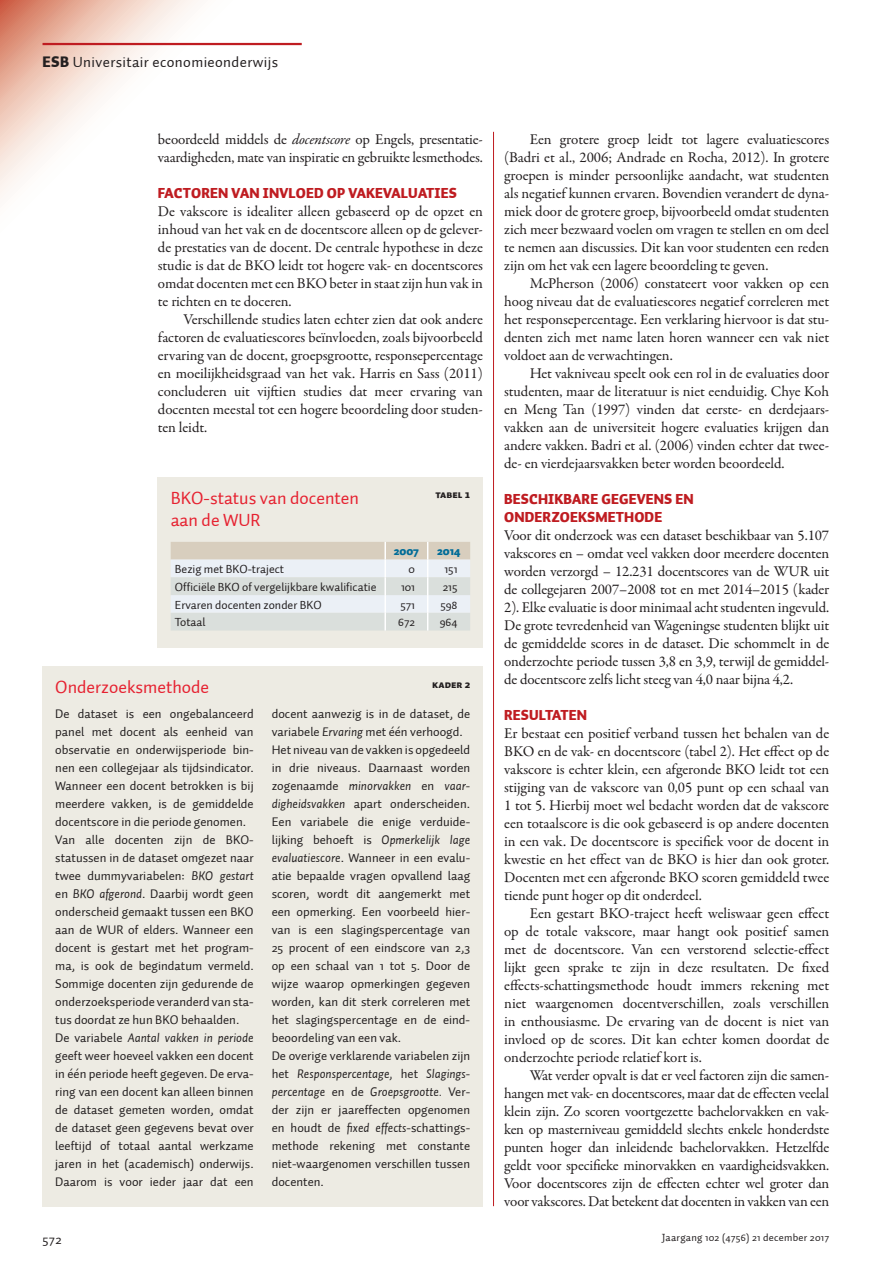
<style>
.page{position:relative;width:893px;height:1263px;background:#fff}
.page>*{position:absolute;margin:0;border:0;box-sizing:border-box;transform-origin:0 0}
.KDK1_FiguurKop{font:18px/22.5px "Auto 1";color:#e62130}
.PLAT_VervolgAlinea{font:15px/18px "Garamond Premr Pro";letter-spacing:-.01em;color:#231f20;text-align:justify}
.PLAT_EersteAlinea{font:15px/18px "Garamond Premr Pro";letter-spacing:-.015em;color:#231f20;text-align:justify}
.t1{font:15px "Auto 1";letter-spacing:.025em;color:#231f20}
.PTK1_Tussenkop{font:900 14.25px/18px "Auto 1";letter-spacing:.01em;color:#bf1c21}
.t2{font:13.5px "Auto 1";color:#231f20}
.KDPT_KaderTekst{font:12.75px/18px "Auto 1";color:#231f20;text-align:justify}
.TBPT_TabelTekst{font:12px "Auto 1";color:#231f20}
.TBKP_TabelKop{font:900 12px "Auto 1";color:#006c98}
.t3{font:10.5px "Auto 1";letter-spacing:.025em;color:#231f20}
.KDK2_Figuurnummer{font:10.5px "Auto 1 Black Sm Cp";color:#231f20}
.s1{font-weight:900}
.s2{font-style:italic}
</style>
<div class="page">
<svg style="left:0;top:0;width:251px;height:199px"></svg>
<hr style="left:43px;top:43px;width:259px;height:2px;background:#bf1c21">
<div style="left:43px;top:666px;width:440px;height:540px;background:#edebe3"></div>
<hr style="left:493px;top:132px;width:1px;height:1074px;background:#bf1c21">
<div style="left:158px;top:477px;width:325px;height:170px;background:#edebe3"></div>
<svg style="left:171px;top:542px;width:299px;height:88px"></svg>
<p class="t1" style="left:43px;top:53px;width:237px"><span class="s1">ESB</span> Universitair economieonderwijs</p>
<p class="PLAT_EersteAlinea" style="left:158px;top:131px;width:326px">beoordeeld middels de <span class="s2">docentscore</span> op Engels, presentatie&shy;vaardigheden, mate van inspiratie en gebruikte lesmethodes.</p>
<p class="PTK1_Tussenkop" style="left:158px;top:185px;width:300px">FACTOREN VAN INVLOED OP VAKEVALUATIES</p>
<p class="PLAT_EersteAlinea" style="left:158px;top:203px;width:327px">De vakscore is idealiter alleen gebaseerd op de opzet en inhoud van het vak en de docentscore alleen op de gelever&shy;de prestaties van de docent. De centrale hypothese in deze studie is dat de BKO leidt tot hogere vak- en docentscores omdat docenten met een BKO beter in staat zijn hun vak in te richten en te doceren.</p>
<p class="PLAT_VervolgAlinea" style="left:158px;top:311px;width:327px;text-indent:26px">Verschillende studies laten echter zien dat ook andere factoren de evaluatiescores beïnvloeden, zoals bijvoorbeeld ervaring van de docent, groepsgrootte, responsepercentage en moeilijkheidsgraad van het vak. Harris en Sass (2011) concluderen uit vijftien studies dat meer ervaring van docenten meestal tot een hogere beoordeling door studen&shy;ten leidt.</p>
<p class="KDK1_FiguurKop" style="left:171px;top:487px;width:190px">BKO-status van docenten aan de WUR</p>
<p class="KDK2_Figuurnummer" style="left:435px;top:488px;width:36px">TABEL 1</p>
<p class="TBKP_TabelKop" style="left:394px;top:543px;width:27px">2007</p>
<p class="TBKP_TabelKop" style="left:437px;top:543px;width:25px">2014</p>
<p class="TBPT_TabelTekst" style="left:175px;top:562px;width:111px">Bezig met BKO-traject</p>
<p class="TBPT_TabelTekst" style="left:409px;top:562px;width:8px">0</p>
<p class="TBPT_TabelTekst" style="left:444px;top:562px;width:14px">151</p>
<p class="TBPT_TabelTekst" style="left:175px;top:579px;width:203px">Officiële BKO of vergelijkbare kwalificatie</p>
<p class="TBPT_TabelTekst" style="left:401px;top:579px;width:15px">101</p>
<p class="TBPT_TabelTekst" style="left:443px;top:579px;width:16px">215</p>
<p class="TBPT_TabelTekst" style="left:175px;top:597px;width:148px">Ervaren docenten zonder BKO</p>
<p class="TBPT_TabelTekst" style="left:400px;top:597px;width:16px">571</p>
<p class="TBPT_TabelTekst" style="left:440px;top:597px;width:19px">598</p>
<p class="TBPT_TabelTekst" style="left:175px;top:615px;width:32px">Totaal</p>
<p class="TBPT_TabelTekst" style="left:398px;top:615px;width:18px">672</p>
<p class="TBPT_TabelTekst" style="left:440px;top:615px;width:19px">964</p>
<p class="KDK1_FiguurKop" style="left:55px;top:676px;width:155px">Onderzoeksmethode</p>
<p class="KDK2_Figuurnummer" style="left:432px;top:678px;width:39px">KADER 2</p>
<p class="KDPT_KaderTekst" style="left:55px;top:705px;width:200px">De dataset is een ongebalanceerd panel met docent als eenheid van observatie en onderwijsperiode bin&shy;nen een collegejaar als tijdsindicator.<br>Wanneer een docent betrokken is bij meerdere vakken, is de gemiddelde docentscore in die periode genomen.</p>
<p class="KDPT_KaderTekst" style="left:55px;top:831px;width:200px">Van alle docenten zijn de BKO&shy;statussen in de dataset omgezet naar twee dummyvariabelen: <span class="s2">BKO gestart </span>en <span class="s2">BKO afgerond</span>. Daarbij wordt geen onderscheid gemaakt tussen een BKO aan de WUR of elders. Wanneer een docent is gestart met het program&shy;ma, is ook de begindatum vermeld.<br>Sommige docenten zijn gedurende de onderzoeksperiode veranderd van sta&shy;tus doordat ze hun BKO behaalden.</p>
<p class="KDPT_KaderTekst" style="left:55px;top:1029px;width:200px">De variabele <span class="s2">Aantal vakken in periode </span>geeft weer hoeveel vakken een docent in één periode heeft gegeven. De erva&shy;ring van een docent kan alleen binnen de dataset gemeten worden, omdat de dataset geen gegevens bevat over leeftijd of totaal aantal werkzame jaren in het (academisch) onderwijs.<br>Daarom is voor ieder jaar dat een</p>
<p class="KDPT_KaderTekst" style="left:272px;top:705px;width:200px">docent aanwezig is in de dataset, de variabele <span class="s2">Ervaring</span> met één verhoogd.</p>
<p class="KDPT_KaderTekst" style="left:272px;top:741px;width:200px">Het niveau van de vakken is opgedeeld in drie niveaus. Daarnaast worden zogenaamde <span class="s2">minorvakken</span> en <span class="s2">vaar&shy;digheidsvakken</span> apart onderscheiden.<br>Een variabele die enige verduide&shy;lijking behoeft is <span class="s2">Opmerkelijk lage evaluatiescore</span>. Wanneer in een evalu&shy;atie bepaalde vragen opvallend laag scoren, wordt dit aangemerkt met een opmerking. Een voorbeeld hier&shy;van is een slagingspercentage van 25 procent of een eindscore van 2,3 op een schaal van 1 tot 5. Door de wijze waarop opmerkingen gegeven worden, kan dit sterk correleren met het slagingspercentage en de eind&shy;beoordeling van een vak.</p>
<p class="KDPT_KaderTekst" style="left:272px;top:1047px;width:200px">De overige verklarende variabelen zijn het <span class="s2">Responspercentage,</span> het <span class="s2">Slagings&shy;percentage</span> en de <span class="s2">Groepsgrootte.</span> Ver&shy;der zijn er jaareffecten opgenomen en houdt de <span class="s2">fixed effects</span>-schattings&shy;methode rekening met constante niet-waargenomen verschillen tussen docenten.</p>
<p class="PLAT_VervolgAlinea" style="left:504px;top:131px;width:327px;text-indent:26px">Een grotere groep leidt tot lagere evaluatiescores (Badri et al., 2006; Andrade en Rocha, 2012). In grotere groepen is minder persoonlijke aandacht, wat studenten als negatief kunnen ervaren. Bovendien verandert de dyna&shy;miek door de grotere groep, bijvoorbeeld omdat studenten zich meer bezwaard voelen om vragen te stellen en om deel te nemen aan discussies. Dit kan voor studenten een reden zijn om het vak een lagere beoordeling te geven.</p>
<p class="PLAT_VervolgAlinea" style="left:504px;top:275px;width:326px;text-indent:26px">McPherson (2006) constateert voor vakken op een hoog niveau dat de evaluatiescores negatief correleren met het responsepercentage. Een verklaring hiervoor is dat stu&shy;denten zich met name laten horen wanneer een vak niet voldoet aan de verwachtingen.</p>
<p class="PLAT_VervolgAlinea" style="left:504px;top:365px;width:327px;text-indent:26px">Het vakniveau speelt ook een rol in de evaluaties door studenten, maar de literatuur is niet eenduidig. Chye Koh en Meng Tan (1997) vinden dat eerste- en derdejaars&shy;vakken aan de universiteit hogere evaluaties krijgen dan andere vakken. Badri et al. (2006) vinden echter dat twee&shy;de- en vierdejaarsvakken beter worden beoordeeld.</p>
<p class="PTK1_Tussenkop" style="left:504px;top:491px;width:191px">BESCHIKBARE GEGEVENS EN<br>ONDERZOEKSMETHODE</p>
<p class="PLAT_EersteAlinea" style="left:504px;top:527px;width:327px">Voor dit onderzoek was een dataset beschikbaar van 5.107 vakscores en – omdat veel vakken door meerdere docenten worden verzorgd – 12.231 docentscores van de WUR uit de collegejaren 2007–2008 tot en met 2014–2015 (kader 2). Elke evaluatie is door minimaal acht studenten ingevuld.<br>De grote tevredenheid van Wageningse studenten blijkt uit de gemiddelde scores in de dataset. Die schommelt in de onderzochte periode tussen 3,8 en 3,9, terwijl de gemiddel&shy;de docentscore zelfs licht steeg van 4,0 naar bijna 4,2.</p>
<p class="PTK1_Tussenkop" style="left:504px;top:707px;width:84px">RESULTATEN</p>
<p class="PLAT_EersteAlinea" style="left:504px;top:725px;width:327px">Er bestaat een positief verband tussen het behalen van de BKO en de vak- en docentscore (tabel 2). Het effect op de vakscore is echter klein, een afgeronde BKO leidt tot een stijging van de vakscore van 0,05 punt op een schaal van 1 tot 5. Hierbij moet wel bedacht worden dat de vakscore een totaalscore is die ook gebaseerd is op andere docenten in een vak. De docentscore is specifiek voor de docent in kwestie en het effect van de BKO is hier dan ook groter.<br>Docenten met een afgeronde BKO scoren gemiddeld twee tiende punt hoger op dit onderdeel.</p>
<p class="PLAT_VervolgAlinea" style="left:504px;top:905px;width:327px;text-indent:26px">Een gestart BKO-traject heeft weliswaar geen effect op de totale vakscore, maar hangt ook positief samen met de docentscore. Van een verstorend selectie-effect lijkt geen sprake te zijn in deze resultaten. De fixed effects-schattingsmethode houdt immers rekening met niet waargenomen docentverschillen, zoals verschillen in enthousiasme. De ervaring van de docent is niet van invloed op de scores. Dit kan echter komen doordat de onderzochte periode relatief kort is.</p>
<p class="PLAT_VervolgAlinea" style="left:504px;top:1067px;width:327px;text-indent:26px">Wat verder opvalt is dat er veel factoren zijn die samen&shy;hangen met vak- en docentscores, maar dat de effecten veelal klein zijn. Zo scoren voortgezette bachelorvakken en vak&shy;ken op masterniveau gemiddeld slechts enkele honderdste punten hoger dan inleidende bachelorvakken. Hetzelfde geldt voor specifieke minorvakken en vaardigheidsvakken.<br>Voor docentscores zijn de effecten echter wel groter dan voor vakscores. Dat betekent dat docenten in vakken van een</p>
<p class="t2" style="left:43px;top:1231px;width:21px">572</p>
<p class="t3" style="left:662px;top:1231px;width:169px">Jaargang 102 (4756) 21 december 2017</p>
</div>
